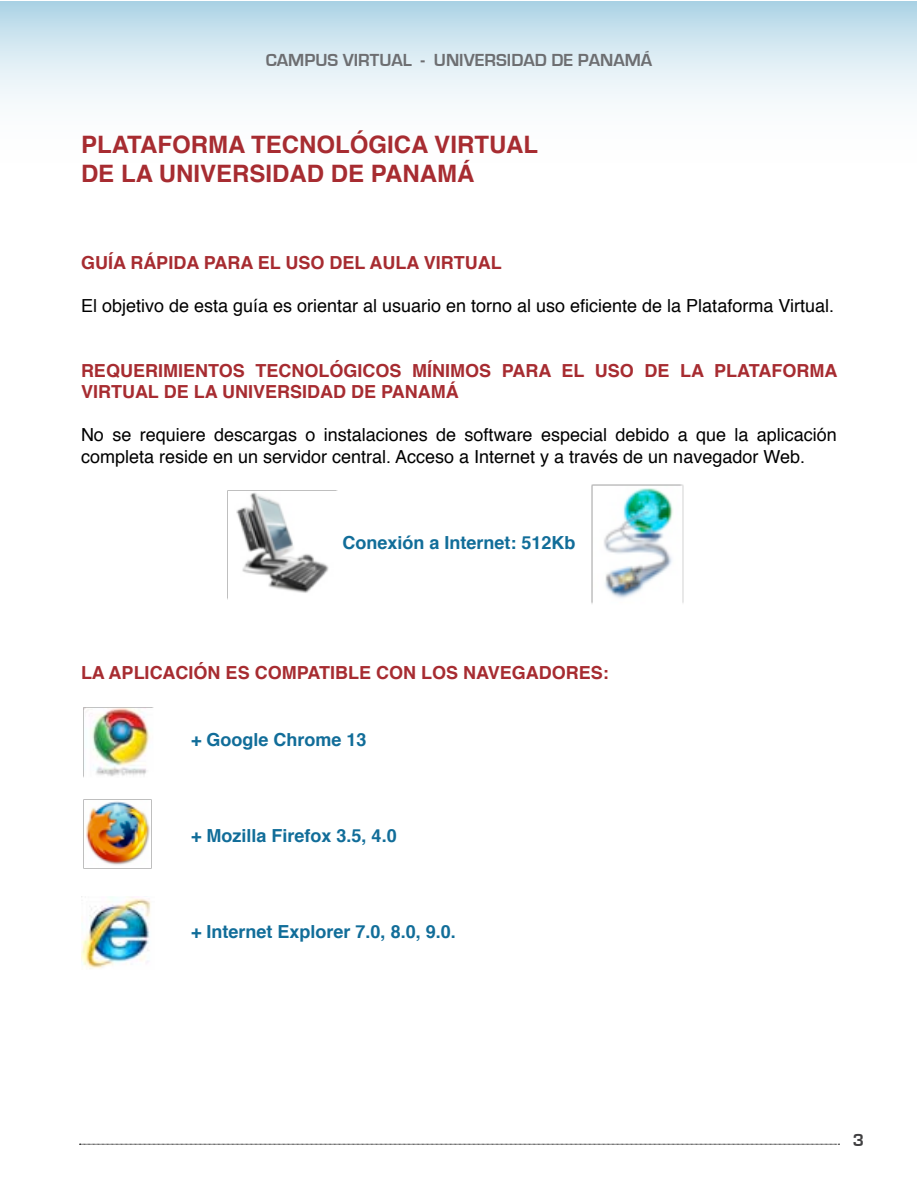
<style>
.page{position:relative;width:918px;height:1188px;background:#fff}
.page>*{position:absolute;margin:0;border:0;box-sizing:border-box;transform-origin:0 0}
.t1{font:700 24px/28.8px "Helvetica";color:#a72c31}
.t2{font:18px/21.6px "Helvetica";color:#000}
.t3{font:700 18px/21.6px "Helvetica";color:#a72c31}
.t4{font:700 18px "Helvetica";color:#116d99}
.t5{font:700 18px "Eurostile";color:#6d6e71}
.t6{font:700 18px "Eurostile";color:#414042}
</style>
<div class="page">
<svg style="left:0;top:1px;width:917px;height:101px;background:#d5e8f1"></svg>
<svg style="left:80px;top:1144px;width:759px;height:1px"></svg>
<img style="left:227px;top:490px;width:110px;height:110px">
<img style="left:591px;top:484px;width:93px;height:120px">
<img style="left:83px;top:707px;width:70px;height:70px">
<img style="left:83px;top:799px;width:69px;height:70px">
<img style="left:81px;top:896px;width:70px;height:73px">
<p class="t5" style="left:266px;top:50px;width:388px">CAMPUS VIRTUAL - UNIVERSIDAD DE PANAMÁ</p>
<h1 class="t1" style="left:81px;top:131px;width:459px">PLATAFORMA TECNOLÓGICA VIRTUAL<br>DE LA UNIVERSIDAD DE PANAMÁ</h1>
<p class="t3" style="left:81px;top:252px;width:422px">GUÍA RÁPIDA PARA EL USO DEL AULA VIRTUAL</p>
<p class="t2" style="left:81px;top:295px;width:755px">El objetivo de esta guía es orientar al usuario en torno al uso eficiente de la Plataforma Virtual.</p>
<p class="t3" style="left:81px;top:360px;width:758px">REQUERIMIENTOS TECNOLÓGICOS MÍNIMOS PARA EL USO DE LA PLATAFORMA<br>VIRTUAL DE LA UNIVERSIDAD DE PANAMÁ</p>
<p class="t2" style="left:81px;top:425px;width:757px">No se requiere descargas o instalaciones de software especial debido a que la aplicación completa reside en un servidor central. Acceso a Internet y a través de un navegador Web.</p>
<p class="t4" style="left:342px;top:529px;width:235px">Conexión a Internet: 512Kb</p>
<p class="t3" style="left:81px;top:662px;width:529px">LA APLICACIÓN ES COMPATIBLE CON LOS NAVEGADORES:</p>
<p class="t4" style="left:191px;top:725px;width:177px">+ Google Chrome 13</p>
<p class="t4" style="left:191px;top:821px;width:207px">+ Mozilla Firefox 3.5, 4.0</p>
<p class="t4" style="left:191px;top:917px;width:266px">+ Internet Explorer 7.0, 8.0, 9.0.</p>
<p class="t6" style="left:853px;top:1130px;width:13px">3</p>
</div>
